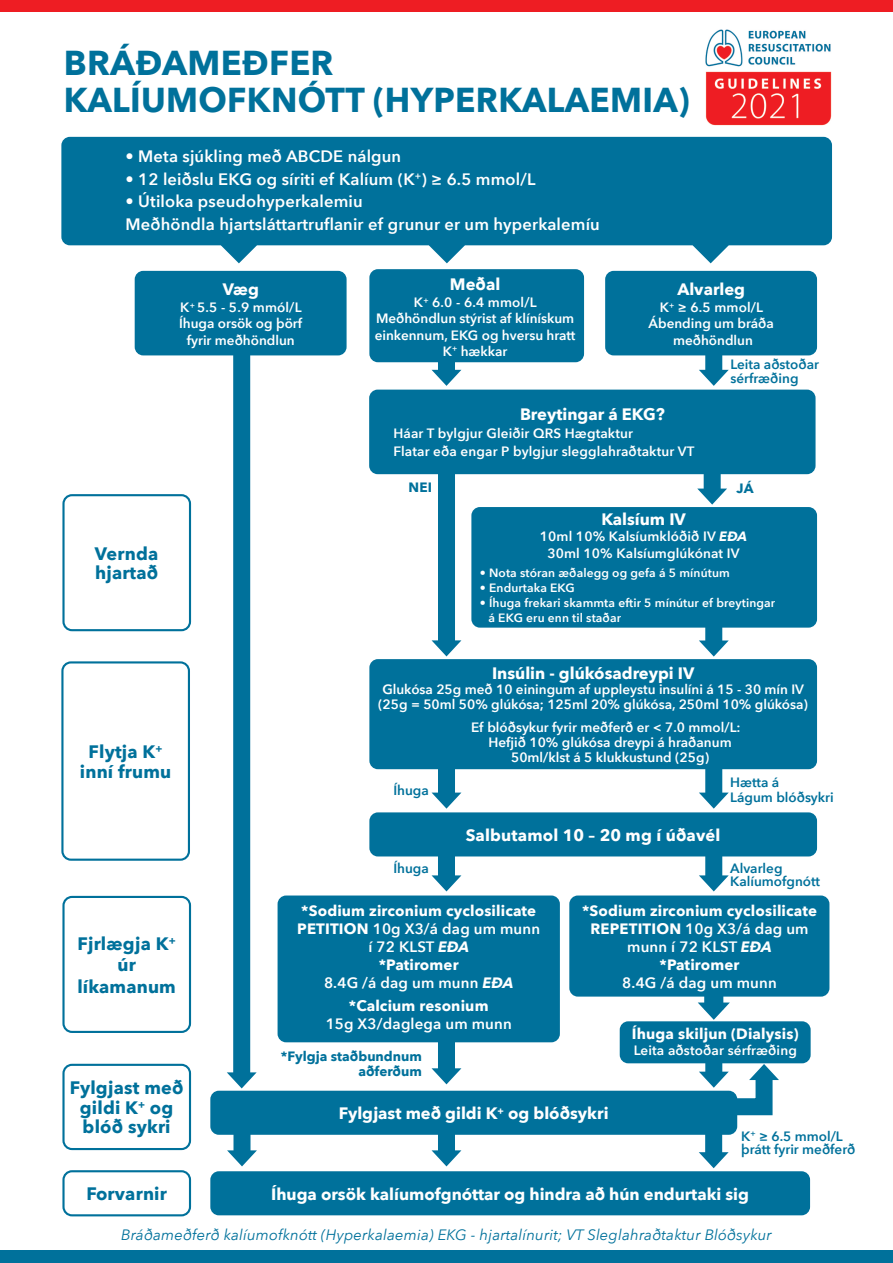
<style>
.page{position:relative;width:893px;height:1263px;background:#fff}
.page>*{position:absolute;margin:0;border:0;box-sizing:border-box;transform-origin:0 0}
.t1{font:700 34.5px/37.5px "Avenir Next";letter-spacing:.01em;color:#00719b}
.t2{font:700 18px/19.5px "Avenir Next";letter-spacing:.01em;color:#00719b;text-align:center}
.t3{font:700 16.5px "Avenir Next";color:#fff}
.t4{font:600 16.5px "Avenir Next";letter-spacing:.01em;color:#fff}
.t5{font:600 15px/18px "Avenir Next";letter-spacing:.01em;color:#fff;text-align:center}
.t6{font:italic 15px "Avenir Next";letter-spacing:.01em;color:#00719b}
.t7{font:700 15px "Avenir Next";letter-spacing:.01em;color:#fff}
.t8{font:600 13.5px/16.2px "Avenir Next";color:#fff;text-align:center}
.t9{font:600 13.5px/13.5px "Avenir Next";color:#00719b}
.t10{font:700 13.5px/15px "Avenir Next";color:#00719b;text-align:right}
.t11{font:600 12px/15px "Avenir Next";letter-spacing:.01em;color:#fff}
.s1{font-weight:700;font-style:italic}
.s2{font-weight:700}
</style>
<div class="page">
<div style="left:278px;top:895px;width:282px;height:147px;background:#00719b;border-radius:9px"></div>
<div style="left:369px;top:269px;width:215px;height:93px;background:#00719b;border-radius:9px"></div>
<img style="left:705px;top:29px;width:127px;height:97px">
<div style="left:369px;top:390px;width:446px;height:84px;background:#00719b;border-radius:9px"></div>
<div style="left:605px;top:271px;width:212px;height:84px;background:#00719b;border-radius:9px"></div>
<div style="left:471px;top:507px;width:346px;height:121px;background:#00719b;border-radius:9px"></div>
<div style="left:569px;top:895px;width:260px;height:101px;background:#00719b;border-radius:9px"></div>
<div style="left:620px;top:1021px;width:191px;height:42px;background:#00719b;border-radius:9px"></div>
<div style="left:369px;top:659px;width:448px;height:110px;background:#00719b;border-radius:9px"></div>
<div style="left:369px;top:812px;width:448px;height:44px;background:#00719b;border-radius:9px"></div>
<div style="left:210px;top:1091px;width:527px;height:44px;background:#00719b;border-radius:9px"></div>
<div style="left:210px;top:1171px;width:600px;height:44px;background:#00719b;border-radius:9px"></div>
<div style="left:62px;top:1170px;width:129px;height:46px;border:2px solid #00719b;border-radius:9px"></div>
<div style="left:62px;top:1064px;width:129px;height:86px;border:2px solid #00719b;border-radius:9px"></div>
<div style="left:62px;top:896px;width:129px;height:137px;border:2px solid #00719b;border-radius:9px"></div>
<div style="left:62px;top:494px;width:129px;height:137px;border:2px solid #00719b;border-radius:9px"></div>
<div style="left:61px;top:661px;width:129px;height:200px;border:2px solid #00719b;border-radius:9px"></div>
<div style="left:135px;top:271px;width:212px;height:84px;background:#00719b;border-radius:9px"></div>
<div style="left:438px;top:327px;width:17px;height:49px;background:#00719b"></div>
<svg style="left:432px;top:370px;width:29px;height:16px"></svg>
<div style="left:438px;top:449px;width:17px;height:198px;background:#00719b"></div>
<svg style="left:432px;top:640px;width:29px;height:16px"></svg>
<div style="left:438px;top:712px;width:17px;height:87px;background:#00719b"></div>
<svg style="left:432px;top:792px;width:29px;height:17px"></svg>
<div style="left:438px;top:825px;width:17px;height:56px;background:#00719b"></div>
<svg style="left:432px;top:875px;width:29px;height:16px"></svg>
<div style="left:438px;top:1016px;width:17px;height:58px;background:#00719b"></div>
<svg style="left:432px;top:1068px;width:29px;height:16px"></svg>
<div style="left:438px;top:1099px;width:17px;height:57px;background:#00719b"></div>
<svg style="left:432px;top:1150px;width:29px;height:16px"></svg>
<div style="left:233px;top:1099px;width:17px;height:57px;background:#00719b"></div>
<svg style="left:227px;top:1150px;width:30px;height:16px"></svg>
<div style="left:705px;top:327px;width:17px;height:49px;background:#00719b"></div>
<svg style="left:699px;top:370px;width:30px;height:16px"></svg>
<div style="left:705px;top:563px;width:17px;height:84px;background:#00719b"></div>
<svg style="left:699px;top:640px;width:30px;height:16px"></svg>
<div style="left:705px;top:707px;width:17px;height:92px;background:#00719b"></div>
<svg style="left:699px;top:792px;width:30px;height:17px"></svg>
<div style="left:705px;top:821px;width:17px;height:60px;background:#00719b"></div>
<svg style="left:699px;top:875px;width:30px;height:16px"></svg>
<div style="left:704px;top:950px;width:19px;height:59px;background:#00719b"></div>
<svg style="left:698px;top:1002px;width:32px;height:18px"></svg>
<svg style="left:686px;top:1063px;width:95px;height:61px"></svg>
<div style="left:705px;top:1116px;width:17px;height:42px;background:#00719b"></div>
<svg style="left:699px;top:1152px;width:30px;height:16px"></svg>
<div style="left:704px;top:446px;width:17px;height:49px;background:#00719b"></div>
<svg style="left:697px;top:489px;width:30px;height:16px"></svg>
<div style="left:233px;top:324px;width:17px;height:754px;background:#00719b"></div>
<svg style="left:227px;top:1072px;width:30px;height:16px"></svg>
<div style="left:61px;top:137px;width:771px;height:108px;background:#00719b;border-radius:9px"></div>
<svg style="left:429px;top:245px;width:36px;height:18px"></svg>
<svg style="left:221px;top:245px;width:36px;height:18px"></svg>
<svg style="left:693px;top:245px;width:36px;height:18px"></svg>
<div style="left:0;top:0;width:893px;height:11px;background:#ee1d23"></div>
<div style="left:0;top:1250px;width:893px;height:13px;background:#00719b"></div>
<p class="t1" style="left:64px;top:44px;width:627px">BRÁÐAMEÐFER<br>KALÍUMOFKNÓTT (HYPERKALAEMIA)</p>
<p class="t4" style="left:126px;top:142px;width:277px">• Meta sjúkling með ABCDE nálgun</p>
<p class="t4" style="left:126px;top:165px;width:411px">• 12 leiðslu EKG og síriti ef Kalíum (K<sup>+</sup>) ≥ 6.5 mmol/L</p>
<p class="t4" style="left:126px;top:187px;width:239px">• Útiloka pseudohyperkalemiu</p>
<p class="t4" style="left:126px;top:210px;width:476px">Meðhöndla hjartsláttartruflanir ef grunur er um hyperkalemíu</p>
<p class="t3" style="left:223px;top:275px;width:38px">Væg</p>
<p class="t8" style="left:180px;top:299px;width:123px">K<sup>+</sup> 5.5 - 5.9 mmól/L</p>
<p class="t8" style="left:179px;top:315px;width:125px">Íhuga orsök og þörf fyrir meðhöndlun</p>
<p class="t2" style="left:95px;top:544px;width:65px;text-align:left">Vernda hjartað</p>
<p class="t2" style="left:80px;top:742px;width:93px">Flytja K<sup>+ </sup>inní frumu</p>
<p class="t3" style="left:450px;top:270px;width:52px">Meðal</p>
<p class="t8" style="left:414px;top:294px;width:124px">K<sup>+</sup> 6.0 - 6.4 mmol/L</p>
<p class="t8" style="left:375px;top:310px;width:202px">Meðhöndlun stýrist af klínískum einkennum, EKG og hversu hratt<br>K<sup>+</sup> hækkar</p>
<p class="t3" style="left:677px;top:275px;width:69px">Alvarleg</p>
<p class="t8" style="left:660px;top:299px;width:105px">K<sup>+</sup> ≥ 6.5 mmol/L</p>
<p class="t8" style="left:649px;top:315px;width:127px">Ábending um bráða meðhöndlun</p>
<p class="t9" style="left:730px;top:357px;width:90px">Leita aðstoðar sérfræðing</p>
<p class="t3" style="left:520px;top:400px;width:146px">Breytingar á EKG?</p>
<p class="t8" style="left:393px;top:424px;width:303px;line-height:18px;text-align:left">Háar T bylgjur Gleiðir QRS Hægtaktur<br>Flatar eða engar P bylgjur slegglahraðtaktur VT</p>
<p class="t10" style="left:409px;top:479px;width:25px">NEI</p>
<p class="t10" style="left:737px;top:481px;width:18px">JÁ</p>
<p class="t3" style="left:601px;top:505px;width:86px">Kalsíum IV</p>
<p class="t8" style="left:540px;top:528px;width:209px">10ml 10% Kalsíumklóðið IV <span class="s1">EÐA</span></p>
<p class="t8" style="left:547px;top:545px;width:194px">30ml 10% Kalsíumglúkónat IV</p>
<p class="t11" style="left:480px;top:565px;width:251px">• Nota stóran æðalegg og gefa á 5 mínútum</p>
<p class="t11" style="left:480px;top:580px;width:96px">• Endurtaka EKG</p>
<p class="t11" style="left:488px;top:595px;width:288px;text-indent:-9px">• Íhuga frekari skammta eftir 5 mínútur ef breytingar á EKG eru enn til staðar</p>
<p class="t3" style="left:492px;top:659px;width:204px">Insúlin - glúkósadreypi IV</p>
<p class="t8" style="left:382px;top:680px;width:423px">Glukósa 25g með 10 einingum af uppleystu insulíni á 15 - 30 mín IV</p>
<p class="t8" style="left:378px;top:695px;width:431px">(25g = 50ml 50% glúkósa; 125ml 20% glúkósa, 250ml 10% glúkósa)</p>
<p class="t8" style="left:471px;top:719px;width:271px">Ef blóðsykur fyrir meðferð er &lt; 7.0 mmol/L:</p>
<p class="t8" style="left:489px;top:734px;width:245px">Hefjið 10% glúkósa dreypi á hraðanum</p>
<p class="t8" style="left:511px;top:749px;width:199px">50ml/klst á 5 klukkustund (25g)</p>
<p class="t9" style="left:393px;top:783px;width:37px">Íhuga</p>
<p class="t9" style="left:393px;top:861px;width:37px">Íhuga</p>
<p class="t3" style="left:466px;top:821px;width:256px">Salbutamol 10 – 20 mg í úðavél</p>
<p class="t9" style="left:730px;top:774px;width:105px;line-height:15px">Hætta á<br>Lágum blóðsykri</p>
<p class="t9" style="left:730px;top:861px;width:91px">Alvarleg<br>Kalíumofgnótt</p>
<p class="t2" style="left:77px;top:932px;width:100px;line-height:21.6px">Fjrlægja K<sup>+ </sup>úr líkamanum</p>
<p class="t2" style="left:70px;top:1078px;width:115px">Fylgjast með gildi K<sup>+</sup> og blóð sykri</p>
<p class="t7" style="left:301px;top:898px;width:237px">*Sodium zirconium cyclosilicate</p>
<p class="t5" style="left:297px;top:920px;width:244px"><span class="s2">PETITION</span> 10g X3/á dag um munn í 72 KLST <span class="s1">EÐA</span></p>
<p class="t5" style="left:324px;top:956px;width:191px"><span class="s2">*Patiromer<br></span>8.4G /á dag um munn <span class="s1">EÐA</span></p>
<p class="t5" style="left:326px;top:996px;width:188px"><span class="s2">*Calcium resonium<br></span>15g X3/daglega um munn</p>
<p class="t10" style="left:281px;top:1048px;width:142px">*Fylgja staðbundnum aðferðum</p>
<p class="t7" style="left:582px;top:897px;width:237px">*Sodium zirconium cyclosilicate</p>
<p class="t5" style="left:590px;top:919px;width:220px"><span class="s2">REPETITION</span> 10g X3/á dag um munn í 72 KLST <span class="s1">EÐA</span></p>
<p class="t5" style="left:622px;top:955px;width:156px"><span class="s2">*Patiromer<br></span>8.4G /á dag um munn</p>
<p class="t7" style="left:632px;top:1020px;width:168px">Íhuga skiljun (Dialysis)</p>
<p class="t8" style="left:634px;top:1042px;width:165px">Leita aðstoðar sérfræðing</p>
<p class="t3" style="left:339px;top:1099px;width:271px">Fylgjast með gildi K<sup>+</sup> og blóðsykri</p>
<p class="t9" style="left:741px;top:1129px;width:116px">K<sup>+</sup> ≥ 6.5 mmol/L þrátt fyrir meðferð</p>
<p class="t2" style="left:86px;top:1184px;width:82px">Forvarnir</p>
<p class="t3" style="left:271px;top:1179px;width:479px">Íhuga orsök kalíumofgnóttar og hindra að hún endurtaki sig</p>
<p class="t6" style="left:121px;top:1222px;width:652px">Bráðameðferð kalíumofknótt (Hyperkalaemia) EKG - hjartalínurit; VT Sleglahraðtaktur Blóðsykur</p>
</div>
